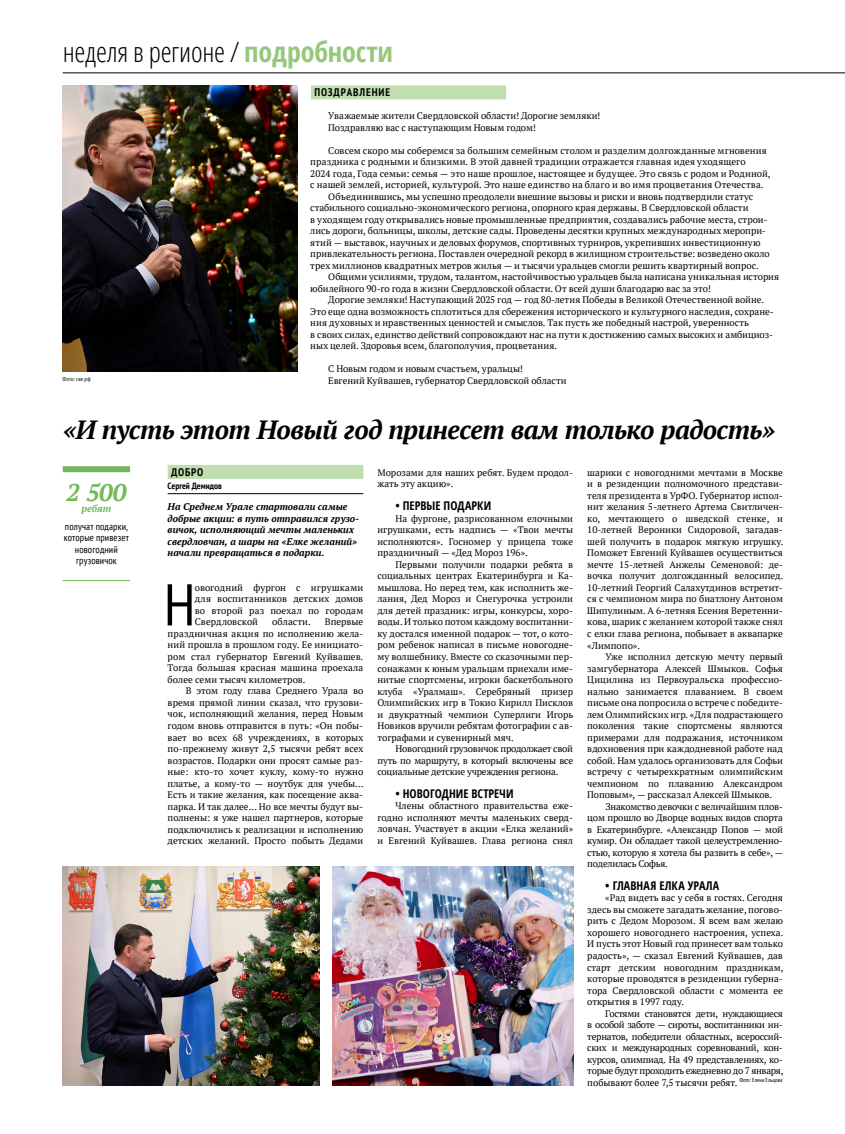
<style>
.page{position:relative;width:845px;height:1134px;background:#fff}
.page>*{position:absolute;margin:0;border:0;box-sizing:border-box;transform-origin:0 0}
.t1{font:condensed 58.8px "PT Sans";color:#000}
.t2{font:300 condensed 28px "Open Sans";letter-spacing:-.01em;color:#000}
.t3{font:italic 700 26.3px "PT Serif";letter-spacing:-.02em;color:#000}
.t4{font:italic 700 24px "PT Serif";color:#74b959}
.t5{font:700 condensed 12px "Open Sans";color:#000}
.t6{font:700 condensed 11px "PT Sans";letter-spacing:.08em;color:#000}
.t7{font:condensed 10px/11.5px "PT Sans";letter-spacing:.01em;color:#000;text-align:center}
.t8{font:italic 700 10px "PT Serif";color:#74b959}
.t9{font:italic 700 9.7px/11.5px "PT Serif";letter-spacing:.005em;color:#000}
.t10{font:9.5px/11.5px "PT Serif";color:#000;text-align:justify}
.t11{font:700 condensed 9px "PT Sans";color:#000}
.t12{font:condensed 5.8px "PT Sans";letter-spacing:.035em;color:#000}
.s1{font-weight:700;color:#97c77b}
</style>
<div class="page">
<div style="left:63px;top:466px;width:67px;height:6px;background:#74b959"></div>
<hr style="left:63px;top:580px;width:67px;height:1px;background:#74b959">
<div style="left:168px;top:465px;width:195px;height:14px;background:#c2ddb0"></div>
<hr style="left:168px;top:493px;width:195px;height:1px;background:#000">
<hr style="left:63px;top:72px;width:782px;height:1px;background:#000">
<div style="left:311px;top:85px;width:195px;height:14px;background:#c2ddb0"></div>
<img style="left:63px;top:85px;width:234px;height:287px">
<img style="left:63px;top:867px;width:256px;height:218px">
<img style="left:332px;top:867px;width:241px;height:218px">
<h2 class="t2" style="left:63px;top:33px;width:332px">неделя в регионе / <span class="s1">подробности</span></h2>
<p class="t12" style="left:63px;top:375px;width:29px">Фото: све.рф</p>
<p class="t6" style="left:314px;top:85px;width:77px">ПОЗДРАВЛЕНИЕ</p>
<p class="t10" style="left:328px;top:110px;width:274px">Уважаемые жители Свердловской области! Дорогие земляки!<br>Поздравляю вас с наступающим Новым годом!</p>
<p class="t10" style="left:328px;top:145px;width:440px">Совсем скоро мы соберемся за большим семейным столом и разделим долгожданные мгновения</p>
<p class="t10" style="left:310px;top:156px;width:437px">праздника с родными и близкими. В этой давней традиции отражается главная идея уходящего</p>
<p class="t10" style="left:310px;top:168px;width:462px">2024 года, Года семьи: семья — это наше прошлое, настоящее и будущее. Это связь с родом и Родиной,</p>
<p class="t10" style="left:310px;top:179px;width:455px">с нашей землей, историей, культурой. Это наше единство на благо и во имя процветания Отечества.</p>
<p class="t10" style="left:328px;top:191px;width:426px">Объединившись, мы успешно преодолели внешние вызовы и риски и вновь подтвердили статус</p>
<p class="t10" style="left:310px;top:202px;width:440px">стабильного социально-экономического региона, опорного края державы. В Свердловской области</p>
<p class="t10" style="left:310px;top:214px;width:459px">в уходящем году открывались новые промышленные предприятия, создавались рабочие места, строи-</p>
<p class="t10" style="left:310px;top:225px;width:457px">лись дороги, больницы, школы, детские сады. Проведены десятки крупных международных меропри-</p>
<p class="t10" style="left:310px;top:237px;width:452px">ятий — выставок, научных и деловых форумов, спортивных турниров, укрепивших инвестиционную</p>
<p class="t10" style="left:310px;top:248px;width:461px">привлекательность региона. Поставлен очередной рекорд в жилищном строительстве: возведено около</p>
<p class="t10" style="left:310px;top:260px;width:450px">трех миллионов квадратных метров жилья — и тысячи уральцев смогли решить квартирный вопрос.</p>
<p class="t10" style="left:328px;top:271px;width:452px">Общими усилиями, трудом, талантом, настойчивостью уральцев была написана уникальная история</p>
<p class="t10" style="left:310px;top:283px;width:402px">юбилейного 90-го года в жизни Свердловской области. От всей души благодарю вас за это!</p>
<p class="t10" style="left:328px;top:294px;width:437px">Дорогие земляки! Наступающий 2025 год — год 80-летия Победы в Великой Отечественной войне.</p>
<p class="t10" style="left:310px;top:306px;width:465px">Это еще одна возможность сплотиться для сбережения исторического и культурного наследия, сохране-</p>
<p class="t10" style="left:310px;top:317px;width:440px">ния духовных и нравственных ценностей и смыслов. Так пусть же победный настрой, уверенность</p>
<p class="t10" style="left:310px;top:329px;width:464px">в своих силах, единство действий сопровождают нас на пути к достижению самых высоких и амбициоз-</p>
<p class="t10" style="left:310px;top:340px;width:248px">ных целей. Здоровья всем, благополучия, процветания.</p>
<p class="t10" style="left:328px;top:363px;width:240px">С Новым годом и новым счастьем, уральцы!<br>Евгений Куйвашев, губернатор Свердловской области</p>
<h3 class="t3" style="left:63px;top:412px;width:714px">«И пусть этот Новый год принесет вам только радость»</h3>
<p class="t10" style="left:377px;top:467px;width:197px">Морозами для наших ребят. Будем продол&shy;жать эту акцию».</p>
<p class="t5" style="left:395px;top:498px;width:97px">• ПЕРВЫЕ ПОДАРКИ</p>
<p class="t10" style="left:377px;top:513px;width:197px;text-indent:18px">На фургоне, разрисованном елочными игрушками, есть надпись — «Твои мечты исполняются». Госномер у прицепа тоже праздничный — «Дед Мороз 196».</p>
<p class="t10" style="left:377px;top:559px;width:197px;text-indent:18px">Первыми получили подарки ребята в социальных центрах Екатеринбурга и Ка&shy;мышлова. Но перед тем, как исполнить же&shy;лания, Дед Мороз и Снегурочка устроили для детей праздник: игры, конкурсы, хоро&shy;воды. И только потом каждому воспитанни&shy;ку достался именной подарок — тот, о кото&shy;ром ребенок написал в письме новогодне&shy;му волшебнику. Вместе со сказочными пер&shy;сонажами к юным уральцам приехали име&shy;нитые спортсмены, игроки баскетбольного клуба «Уралмаш». Серебряный призер Олимпийских игр в Токио Кирилл Писклов и двукратный чемпион Суперлиги Игорь Новиков вручили ребятам фотографии с ав&shy;тографами и сувенирный мяч.</p>
<p class="t10" style="left:377px;top:743px;width:197px;text-indent:18px">Новогодний грузовичок продолжает свой путь по маршруту, в который включены все социальные детские учреждения региона.</p>
<p class="t5" style="left:395px;top:785px;width:120px">• НОВОГОДНИЕ ВСТРЕЧИ</p>
<p class="t10" style="left:377px;top:800px;width:197px;text-indent:18px">Члены областного правительства еже&shy;годно исполняют мечты маленьких сверд&shy;ловчан. Участвует в акции «Елка желаний» и Евгений Куйвашев. Глава региона снял</p>
<p class="t6" style="left:171px;top:465px;width:34px">ДОБРО</p>
<p class="t9" style="left:168px;top:501px;width:193px">На Среднем Урале стартовали самые добрые акции: в путь отправился грузо&shy;вичок, исполняющий мечты маленьких свердловчан, а шары на «Елке желаний» начали превращаться в подарки.</p>
<h1 class="t1" style="left:164px;top:567px;width:33px">Н</h1>
<p class="t10" style="left:195px;top:582px;width:170px">овогодний фургон с игрушками для воспитанников детских домов во второй раз поехал по городам Свердловской</p>
<p class="t10" style="left:587px;top:467px;width:197px">шарики с новогодними мечтами в Москве и в резиденции полномочного представи&shy;теля президента в УрФО. Губернатор испол&shy;нит желания 5-летнего Артема Свитличен&shy;ко, мечтающего о шведской стенке, и 10-летней Вероники Сидоровой, загадав&shy;шей получить в подарок мягкую игрушку.<br>Поможет Евгений Куйвашев осуществиться мечте 15-летней Анжелы Семеновой: де&shy;вочка получит долгожданный велосипед.<br>10-летний Георгий Салахутдинов встретит&shy;ся с чемпионом мира по биатлону Антоном Шипулиным. А 6-летняя Есения Веретенни&shy;кова, шарик с желанием которой также снял с елки глава региона, побывает в аквапарке «Лимпопо».</p>
<p class="t10" style="left:587px;top:651px;width:197px;text-indent:18px">Уже исполнил детскую мечту первый замгубернатора Алексей Шмыков. Софья Цицилина из Первоуральска профессио&shy;нально занимается плаванием. В своем письме она попросила о встрече с победите&shy;лем Олимпийских игр. «Для подрастающего поколения такие спортсмены являются примерами для подражания, источником вдохновения при каждодневной работе над собой. Нам удалось организовать для Софьи встречу с четырехкратным олимпийским чемпионом по плаванию Александром Поповым», — рассказал Алексей Шмыков.</p>
<p class="t10" style="left:587px;top:800px;width:197px;text-indent:18px">Знакомство девочки с величайшим плов&shy;цом прошло во Дворце водных видов спорта в Екатеринбурге. «Александр Попов — мой кумир. Он обладает такой целеустремленно&shy;стью, которую я хотела бы развить в себе», — поделилась Софья.</p>
<p class="t5" style="left:605px;top:877px;width:115px">• ГЛАВНАЯ ЕЛКА УРАЛА</p>
<p class="t10" style="left:587px;top:892px;width:197px;text-indent:18px">«Рад видеть вас у себя в гостях. Сегодня здесь вы сможете загадать желание, погово&shy;рить с Дедом Морозом. Я всем вам желаю хорошего новогоднего настроения, успеха.<br>И пусть этот Новый год принесет вам только радость», — сказал Евгений Куйвашев, дав старт детским новогодним праздникам, которые проводятся в резиденции губерна&shy;тора Свердловской области с момента ее открытия в 1997 году.</p>
<p class="t10" style="left:587px;top:1007px;width:197px;text-indent:18px">Гостями становятся дети, нуждающиеся в особой заботе — сироты, воспитанники ин&shy;тернатов, победители областных, всероссий&shy;ских и международных соревнований, кон&shy;курсов, олимпиад. На 49 представлениях, ко&shy;торые будут проходить ежедневно до 7 января, побывают более 7,5 тысячи ребят. <sup>Фото:</sup> <sup>Елена</sup> <sup>Ельцова</sup></p>
<p class="t11" style="left:168px;top:480px;width:56px">Сергей Демидов</p>
<h3 class="t4" style="left:66px;top:477px;width:62px">2 500</h3>
<p class="t8" style="left:81px;top:502px;width:31px">ребят</p>
<p class="t7" style="left:64px;top:520px;width:67px">получат подарки, которые привезет новогодний грузовичок</p>
<p class="t10" style="left:272px;top:616px;width:40px">области.</p>
<p class="t10" style="left:168px;top:616px;width:197px;text-indent:157px">Впервые праздничная акция по исполнению жела&shy;ний прошла в прошлом году. Ее инициато&shy;ром стал губернатор Евгений Куйвашев.<br>Тогда большая красная машина проехала более семи тысяч километров.</p>
<p class="t10" style="left:168px;top:685px;width:197px;text-indent:18px">В этом году глава Среднего Урала во время прямой линии сказал, что грузови&shy;чок, исполняющий желания, перед Новым годом вновь отправится в путь: «Он побы&shy;вает во всех 68 учреждениях, в которых по-прежнему живут 2,5 тысячи ребят всех возрастов. Подарки они просят самые раз&shy;ные: кто-то хочет куклу, кому-то нужно платье, а кому-то — ноутбук для учебы...<br>Есть и такие желания, как посещение аква&shy;парка. И так далее... Но все мечты будут вы&shy;полнены: я уже нашел партнеров, которые подключились к реализации и исполнению детских желаний. Просто побыть Дедами</p>
</div>
